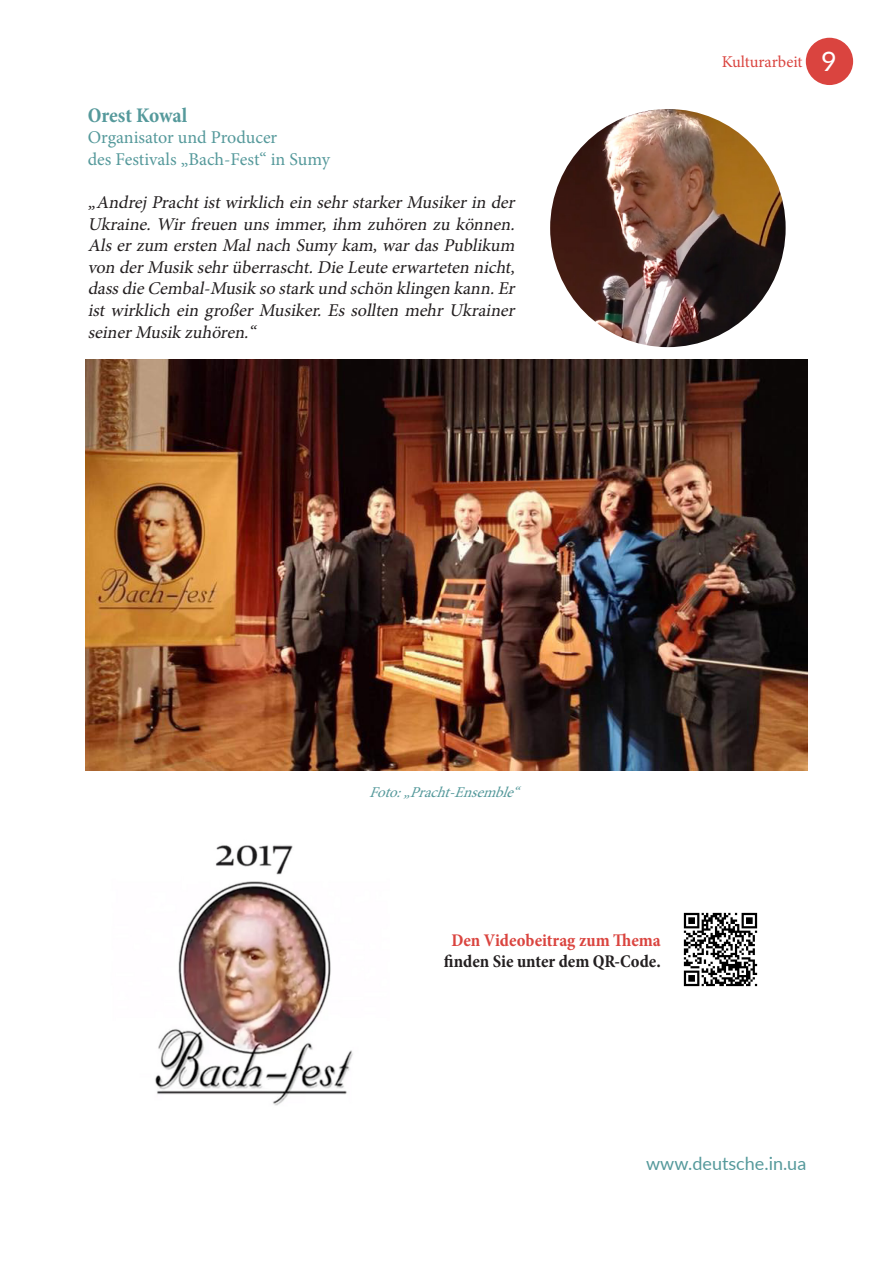
<style>
.page{position:relative;width:893px;height:1263px;background:#fff}
.page>*{position:absolute;margin:0;border:0;box-sizing:border-box;transform-origin:0 0}
.t1{font:27px "Lato";color:#fff}
.t2{font:700 condensed 21px "Minion Pro";letter-spacing:-.005em;color:#55999b}
.t3{font:italic 18px/21.6px "Minion Pro";color:#231f20;text-align:justify}
.t4{font:18px "Minion Pro";color:#55999b}
.t5{font:700 condensed 18px/21.6px "Minion Pro";color:#231f20;text-align:center}
.t6{font:18px "Lato";color:#55999b}
.t7{font:16.5px "Minion Pro";color:#da443f}
.t8{font:italic 15px "Minion Pro";color:#55999b}
.s1{color:#da443f}
</style>
<div class="page">
<div style="left:806px;top:38px;width:47px;height:47px;background:#da443f;border-radius:50%"></div>
<img style="left:683px;top:912px;width:75px;height:75px">
<img style="left:550px;top:109px;width:236px;height:238px">
<img style="left:85px;top:360px;width:723px;height:410px">
<img style="left:155px;top:845px;width:198px;height:261px">
<p class="t2" style="left:88px;top:100px;width:101px">Orest Kowal</p>
<p class="t4" style="left:88px;top:125px;width:191px">Organisator und Producer</p>
<p class="t4" style="left:88px;top:147px;width:244px">des Festivals „Bach-Fest“ in Sumy</p>
<p class="t3" style="left:88px;top:192px;width:433px">„Andrej Prachtistwirklich ein sehrstarkerMusikerin der Ukraine. Wir freuen uns immer, ihm zuhören zu können.<br>Alserzum ersten Malnach Sumy kam,wardasPublikum von derMusik sehrüberrascht.DieLeuteerwarteten nicht, dassdieCembal-Musik so stark und schön klingen kann.Er ist wirklich ein großer Musiker. Es sollten mehr Ukrainer seinerMusik zuhören.“</p>
<p class="t7" style="left:722px;top:51px;width:82px">Kulturarbeit</p>
<p class="t1" style="left:821px;top:42px;width:17px">9</p>
<p class="t8" style="left:369px;top:782px;width:158px">Foto:„Pracht-Ensemble“</p>
<p class="t5" style="left:444px;top:929px;width:218px"><span class="s1">Den Videobeitrag zum Thema </span>finden Sie unter dem QR-Code.</p>
<p class="t6" style="left:646px;top:1151px;width:162px">www.deutsche.in.ua</p>
</div>
